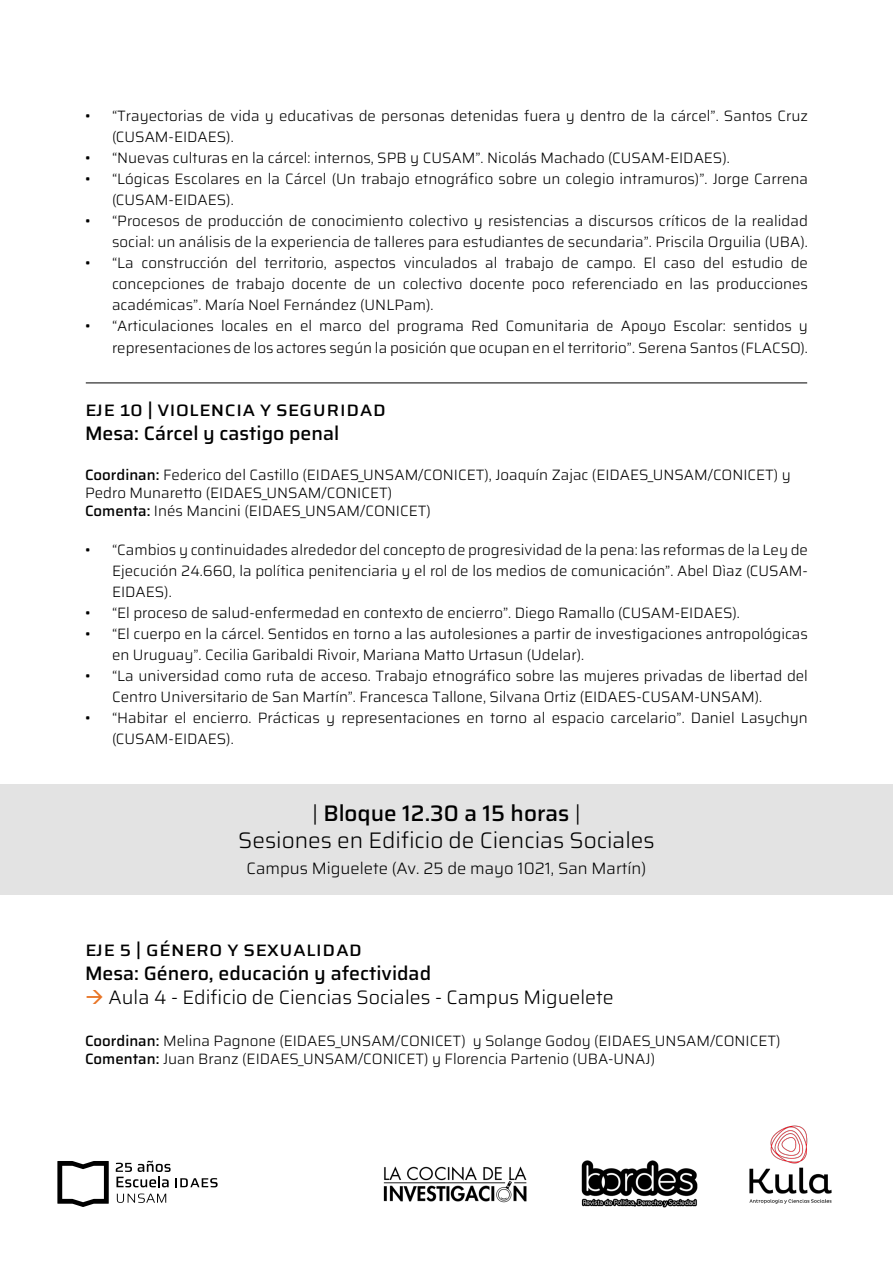
<style>
.page{position:relative;width:893px;height:1263px;background:#fff}
.page>*{position:absolute;margin:0;border:0;box-sizing:border-box;transform-origin:0 0}
.t1{font:300 22.5px/27px "Saira UNSAM";color:#000;text-align:center}
.t2{font:500 19.5px "Saira UNSAM";color:#000}
.t3{font:300 19.5px "Saira UNSAM";color:#000}
.t4{font:19.5px "Saira UNSAM Medium SC";color:#000}
.t5{font:300 16.5px "Saira UNSAM";color:#000}
.t6{font:300 15px/21px "Saira UNSAM";color:#000}
.s1{font-weight:500}
.s2{color:#e87425}
</style>
<div class="page">
<svg style="left:57px;top:1161px;width:52px;height:46px"></svg>
<svg style="left:116px;top:1161px;width:102px;height:26px"></svg>
<svg style="left:117px;top:1193px;width:49px;height:10px"></svg>
<img style="left:383px;top:1166px;width:144px;height:37px">
<img style="left:581px;top:1160px;width:117px;height:48px">
<img style="left:749px;top:1125px;width:83px;height:79px">
<div style="left:0;top:784px;width:893px;height:111px;background:#e3e3e3"></div>
<hr style="left:86px;top:383px;width:721px;height:1px;background:#000">
<p class="t6" style="left:112px;top:105px;width:697px;text-indent:-27px">• “Trayectorias de vida y educativas de personas detenidas fuera y dentro de la cárcel”. Santos Cruz (CUSAM-EIDAES).</p>
<p class="t6" style="left:85px;top:147px;width:646px">• “Nuevas culturas en la cárcel: internos, SPB y CUSAM”. Nicolás Machado (CUSAM-EIDAES).</p>
<p class="t6" style="left:112px;top:168px;width:697px;text-indent:-27px">• “Lógicas Escolares en la Cárcel (Un trabajo etnográfico sobre un colegio intramuros)”. Jorge Carrena (CUSAM-EIDAES).</p>
<p class="t6" style="left:85px;top:210px;width:724px;text-align:right">• “Procesos de producción de conocimiento colectivo y resistencias a discursos críticos de la realidad social: un análisis de la experiencia de talleres para estudiantes de secundaria”. Priscila Orguilia (UBA).</p>
<p class="t6" style="left:112px;top:252px;width:697px;text-align:justify;text-indent:-27px">• “La construcción del territorio, aspectos vinculados al trabajo de campo. El caso del estudio de concepciones de trabajo docente de un colectivo docente poco referenciado en las producciones académicas”. María Noel Fernández (UNLPam).</p>
<p class="t6" style="left:85px;top:315px;width:724px;line-height:21.6px;text-align:right">• “Articulaciones locales en el marco del programa Red Comunitaria de Apoyo Escolar: sentidos y representaciones de los actores según la posición que ocupan en el territorio”. Serena Santos (FLACSO).</p>
<h2 class="t4" style="left:85px;top:398px;width:303px">EJE 10 | VIOLENCIA Y SEGURIDAD</h2>
<h2 class="t2" style="left:85px;top:418px;width:256px">Mesa: Cárcel y castigo penal</h2>
<p class="t6" style="left:85px;top:465px;width:707px;line-height:18px"><span class="s1">Coordinan:</span> Federico del Castillo (EIDAES_UNSAM/CONICET), Joaquín Zajac (EIDAES_UNSAM/CONICET) y<br>Pedro Munaretto (EIDAES_UNSAM/CONICET)<br><span class="s1">Comenta:</span> Inés Mancini (EIDAES_UNSAM/CONICET)</p>
<p class="t6" style="left:112px;top:539px;width:697px;text-align:justify;text-indent:-27px">• “Cambios y continuidades alrededor del concepto de progresividad de la pena: las reformas de la Ley de Ejecución 24.660, la política penitenciaria y el rol de los medios de comunicación”. Abel Dìaz (CUSAM-EIDAES).</p>
<p class="t6" style="left:85px;top:602px;width:656px">• “El proceso de salud-enfermedad en contexto de encierro”. Diego Ramallo (CUSAM-EIDAES).</p>
<p class="t6" style="left:112px;top:623px;width:697px;text-indent:-27px">• “El cuerpo en la cárcel. Sentidos en torno a las autolesiones a partir de investigaciones antropológicas en Uruguay”. Cecilia Garibaldi Rivoir, Mariana Matto Urtasun (Udelar).</p>
<p class="t6" style="left:112px;top:665px;width:697px;text-indent:-27px">• “La universidad como ruta de acceso. Trabajo etnográfico sobre las mujeres privadas de libertad del<br>Centro Universitario de San Martín”. Francesca Tallone, Silvana Ortiz (EIDAES-CUSAM-UNSAM).</p>
<p class="t6" style="left:112px;top:707px;width:697px;text-indent:-27px">• “Habitar el encierro. Prácticas y representaciones en torno al espacio carcelario”. Daniel Lasychyn (CUSAM-EIDAES).</p>
<h1 class="t1" style="left:238px;top:799px;width:418px">| <span class="s1">Bloque 12.30 a 15 horas</span> |<br>Sesiones en Edificio de Ciencias Sociales</h1>
<p class="t5" style="left:247px;top:854px;width:401px">Campus Miguelete (Av. 25 de mayo 1021, San Martín)</p>
<h2 class="t4" style="left:85px;top:937px;width:280px">EJE 5 | GÉNERO Y SEXUALIDAD</h2>
<h2 class="t2" style="left:85px;top:957px;width:348px">Mesa: Género, educación y afectividad</h2>
<h2 class="t3" style="left:85px;top:981px;width:530px"><span class="s2">→</span> Aula 4 - Edificio de Ciencias Sociales - Campus Miguelete</h2>
<p class="t6" style="left:85px;top:1031px;width:697px;line-height:18px"><span class="s1">Coordinan:</span> Melina Pagnone (EIDAES_UNSAM/CONICET) y Solange Godoy (EIDAES_UNSAM/CONICET)<br><span class="s1">Comentan:</span> Juan Branz (EIDAES_UNSAM/CONICET) y Florencia Partenio (UBA-UNAJ)</p>
</div>
